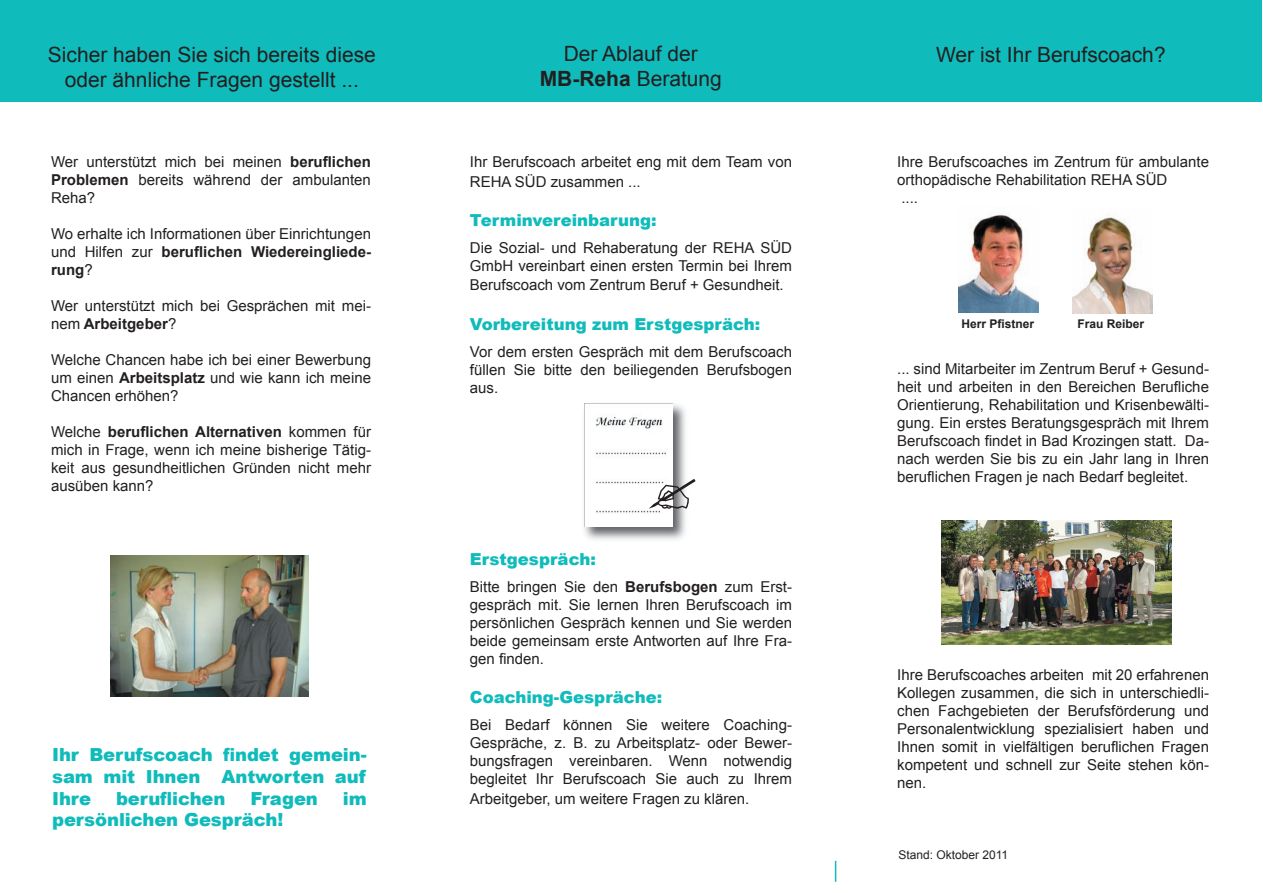
<style>
.page{position:relative;width:1263px;height:893px;background:#fff}
.page>*{position:absolute;margin:0;border:0;box-sizing:border-box;transform-origin:0 0}
.t1{font:21px/25.2px "Arial";color:#231f20;text-align:center}
.t2{font:900 18px/21.6px "Arial";letter-spacing:-.005em;color:#0fbbbb;text-align:justify}
.t3{font:900 16.5px "Arial";color:#0fbbbb}
.t4{font:15px/18px "Arial";color:#231f20;text-align:justify}
.t5{font:700 12px "Arial";color:#231f20}
.t6{font:12px "Arial";color:#231f20}
.s1{font-weight:700}
</style>
<div class="page">
<div style="left:0;top:0;width:1261px;height:101px;background:#0fbbbb"></div>
<svg style="left:835px;top:861px;width:1px;height:21px"></svg>
<img style="left:584px;top:403px;width:102px;height:137px">
<img style="left:585px;top:404px;width:88px;height:122px">
<img style="left:942px;top:521px;width:229px;height:123px">
<img style="left:111px;top:556px;width:197px;height:140px">
<img style="left:958px;top:214px;width:80px;height:99px">
<img style="left:1073px;top:217px;width:79px;height:97px">
<svg style="left:649px;top:479px;width:37px;height:30px"></svg>
<h1 class="t1" style="left:540px;top:41px;width:184px">Der Ablauf der<br><span class="s1">MB-Reha</span> Beratung</h1>
<h1 class="t1" style="left:48px;top:42px;width:329px">Sicher haben Sie sich bereits diese</h1>
<h1 class="t1" style="left:936px;top:42px;width:231px">Wer ist Ihr Berufscoach?</h1>
<h1 class="t1" style="left:65px;top:67px;width:296px">oder ähnliche Fragen gestellt ...</h1>
<p class="t4" style="left:51px;top:153px;width:321px">Wer unterstützt mich bei meinen <span class="s1">beruflichen Problemen</span> bereits während der ambulanten Reha?</p>
<p class="t4" style="left:51px;top:225px;width:321px">Wo erhalte ich Informationen über Einrichtungen und Hilfen zur <span class="s1">beruflichen Wiedereingliede&shy;rung</span>?</p>
<p class="t4" style="left:51px;top:297px;width:321px">Wer unterstützt mich bei Gesprächen mit mei&shy;nem <span class="s1">Arbeitgeber</span>?</p>
<p class="t4" style="left:51px;top:351px;width:321px">Welche Chancen habe ich bei einer Bewerbung um einen <span class="s1">Arbeitsplatz</span> und wie kann ich meine Chancen erhöhen?</p>
<p class="t4" style="left:51px;top:423px;width:321px">Welche <span class="s1">beruflichen Alternativen</span> kommen für mich in Frage, wenn ich meine bisherige Tätig&shy;keit aus gesundheitlichen Gründen nicht mehr ausüben kann?</p>
<p class="t2" style="left:52px;top:743px;width:316px">Ihr Berufscoach findet gemein&shy;sam mit Ihnen Antworten auf Ihre</p>
<p class="t2" style="left:116px;top:787px;width:111px">beruflichen</p>
<p class="t2" style="left:250px;top:787px;width:69px">Fragen</p>
<p class="t2" style="left:343px;top:787px;width:25px">im</p>
<p class="t2" style="left:52px;top:808px;width:233px">persönlichen Gespräch!</p>
<p class="t4" style="left:470px;top:152px;width:324px;line-height:19.8px">Ihr Berufscoach arbeitet eng mit dem Team von<br>REHA SÜD zusammen ...</p>
<p class="t3" style="left:470px;top:208px;width:188px">Terminvereinbarung:</p>
<p class="t4" style="left:470px;top:239px;width:324px">Die Sozial- und Rehaberatung der REHA SÜD<br>GmbH vereinbart einen ersten Termin bei Ihrem</p>
<p class="t4" style="left:470px;top:276px;width:315px">Berufscoach vom Zentrum Beruf + Gesundheit.</p>
<p class="t3" style="left:470px;top:312px;width:292px">Vorbereitung zum Erstgespräch:</p>
<p class="t4" style="left:470px;top:342px;width:324px">Vor dem ersten Gespräch mit dem Berufscoach füllen Sie bitte den beiliegenden Berufsbogen aus.</p>
<p class="t3" style="left:470px;top:547px;width:127px">Erstgespräch:</p>
<p class="t4" style="left:470px;top:578px;width:324px">Bitte bringen Sie den <span class="s1">Berufsbogen</span> zum Erst&shy;gespräch mit. Sie lernen Ihren Berufscoach im persönlichen Gespräch kennen und Sie werden beide gemeinsam erste Antworten auf Ihre Fra&shy;gen finden.</p>
<p class="t3" style="left:470px;top:685px;width:194px">Coaching-Gespräche:</p>
<p class="t4" style="left:470px;top:716px;width:324px">Bei Bedarf können Sie weitere Coaching-Gespräche, z. B. zu Arbeitsplatz- oder Bewer&shy;bungsfragen vereinbaren. Wenn notwendig begleitet Ihr Berufscoach Sie auch zu Ihrem</p>
<p class="t4" style="left:470px;top:789px;width:281px">Arbeitgeber, um weitere Fragen zu klären.</p>
<p class="t4" style="left:897px;top:153px;width:313px;text-align:left">Ihre Berufscoaches im Zentrum für ambulante orthopädische Rehabilitation REHA SÜD<br>....</p>
<p class="t5" style="left:961px;top:315px;width:74px">Herr Pfistner</p>
<p class="t5" style="left:1077px;top:315px;width:68px">Frau Reiber</p>
<p class="t4" style="left:897px;top:360px;width:313px">... sind Mitarbeiter im Zentrum Beruf + Gesund&shy;heit und arbeiten in den Bereichen Berufliche Orientierung, Rehabilitation und Krisenbewälti&shy;gung. Ein erstes Beratungsgespräch mit Ihrem Berufscoach findet in Bad Krozingen statt. Da&shy;nach werden Sie bis zu ein Jahr lang in Ihren beruflichen Fragen je nach Bedarf begleitet.</p>
<p class="t4" style="left:897px;top:666px;width:313px">Ihre Berufscoaches arbeiten mit 20 erfahrenen Kollegen zusammen, die sich in unterschiedli&shy;chen Fachgebieten der Berufsförderung und Personalentwicklung spezialisiert haben und Ihnen somit in vielfältigen beruflichen Fragen kompetent und schnell zur Seite stehen kön&shy;nen.</p>
<p class="t6" style="left:898px;top:846px;width:111px">Stand: Oktober 2011</p>
</div>
